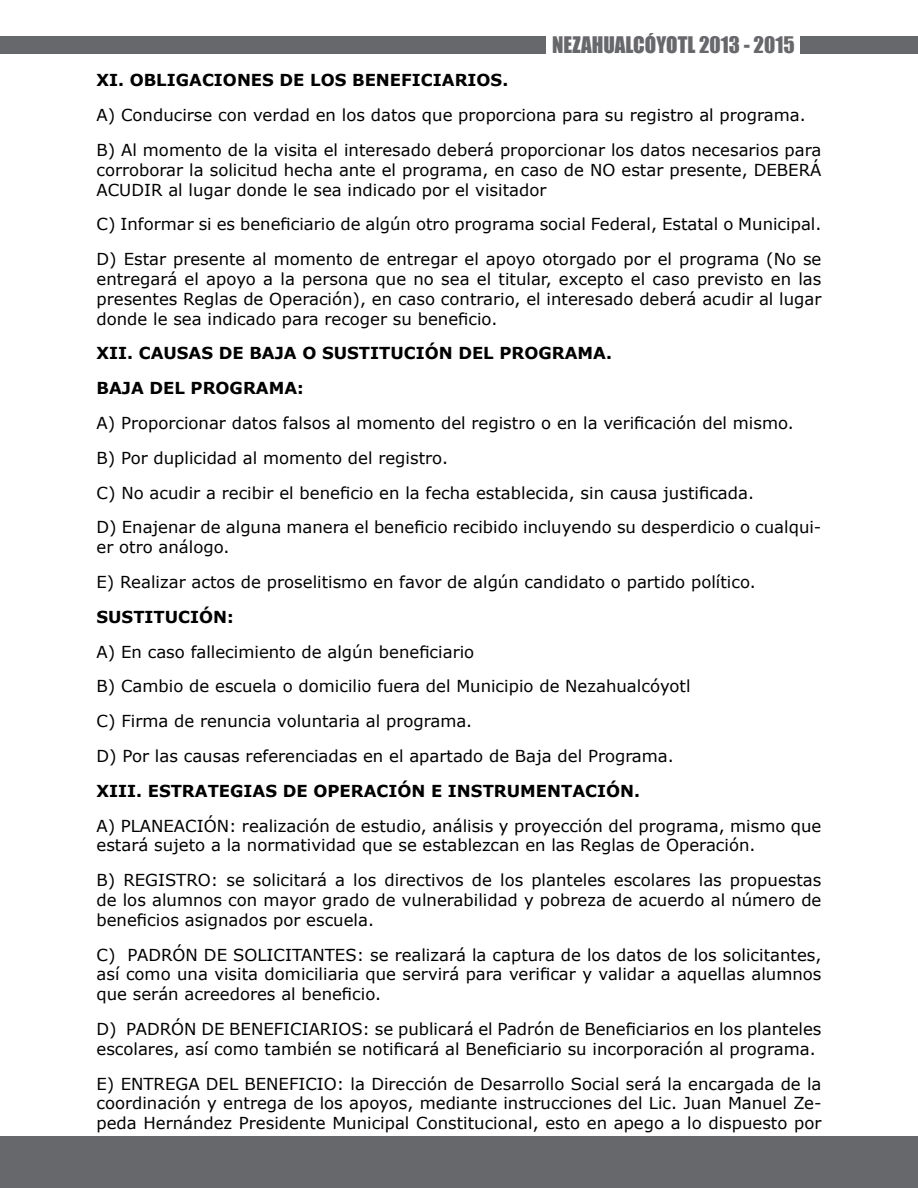
<style>
.page{position:relative;width:918px;height:1188px;background:#fff}
.page>*{position:absolute;margin:0;border:0;box-sizing:border-box;transform-origin:0 0}
.t1{font:21px "Impact";color:#67686b}
.t2{font:16.5px/19.8px "Verdana";color:#000}
.t3{font:700 16.5px/34.8px "Verdana";color:#000}
</style>
<div class="page">
<div style="left:0;top:1136px;width:918px;height:52px;background:#67686b"></div>
<div style="left:800px;top:36px;width:118px;height:18px;background:#67686b"></div>
<div style="left:0;top:36px;width:546px;height:18px;background:#67686b"></div>
<p class="t1" style="left:552px;top:28px;width:244px">NEZAHUALCÓYOTL 2013 - 2015</p>
<p class="t3" style="left:97px;top:63px;width:413px">XI. OBLIGACIONES DE LOS BENEFICIARIOS.</p>
<p class="t2" style="left:97px;top:98px;width:726px;line-height:34.8px">A) Conducirse con verdad en los datos que proporciona para su registro al programa.<br>B) Al momento de la visita el interesado deberá proporcionar los datos necesarios para</p>
<p class="t2" style="left:97px;top:160px;width:726px">corroborar la solicitud hecha ante el programa, en caso de NO estar presente, DEBERÁ<br>ACUDIR al lugar donde le sea indicado por el visitador</p>
<p class="t2" style="left:97px;top:207px;width:726px;line-height:34.8px">C) Informar si es beneficiario de algún otro programa social Federal, Estatal o Municipal.<br>D) Estar presente al momento de entregar el apoyo otorgado por el programa (No se</p>
<p class="t2" style="left:97px;top:269px;width:726px;text-align:justify">entregará el apoyo a la persona que no sea el titular, excepto el caso previsto en las presentes Reglas de Operación), en caso contrario, el interesado deberá acudir al lugar donde le sea indicado para recoger su beneficio.</p>
<p class="t3" style="left:97px;top:336px;width:517px">XII. CAUSAS DE BAJA O SUSTITUCIÓN DEL PROGRAMA.<br>BAJA DEL PROGRAMA:</p>
<p class="t2" style="left:97px;top:405px;width:726px;line-height:34.8px">A) Proporcionar datos falsos al momento del registro o en la verificación del mismo.<br>B) Por duplicidad al momento del registro.<br>C) No acudir a recibir el beneficio en la fecha establecida, sin causa justificada.<br>D) Enajenar de alguna manera el beneficio recibido incluyendo su desperdicio o cualqui-</p>
<p class="t2" style="left:97px;top:530px;width:661px;line-height:34.8px">er otro análogo.<br>E) Realizar actos de proselitismo en favor de algún candidato o partido político.</p>
<p class="t3" style="left:97px;top:599px;width:139px">SUSTITUCIÓN:</p>
<p class="t2" style="left:97px;top:634px;width:596px;line-height:34.8px">A) En caso fallecimiento de algún beneficiario<br>B) Cambio de escuela o domicilio fuera del Municipio de Nezahualcóyotl C) Firma de renuncia voluntaria al programa.<br>D) Por las causas referenciadas en el apartado de Baja del Programa.</p>
<p class="t3" style="left:97px;top:773px;width:545px">XIII. ESTRATEGIAS DE OPERACIÓN E INSTRUMENTACIÓN.</p>
<p class="t2" style="left:97px;top:816px;width:726px">A) PLANEACIÓN: realización de estudio, análisis y proyección del programa, mismo que estará sujeto a la normatividad que se establezcan en las Reglas de Operación.</p>
<p class="t2" style="left:97px;top:870px;width:726px;text-align:justify">B) REGISTRO: se solicitará a los directivos de los planteles escolares las propuestas de los alumnos con mayor grado de vulnerabilidad y pobreza de acuerdo al número de beneficios asignados por escuela.</p>
<p class="t2" style="left:97px;top:945px;width:726px;text-align:justify">C) PADRÓN DE SOLICITANTES: se realizará la captura de los datos de los solicitantes, así como una visita domiciliaria que servirá para verificar y validar a aquellas alumnos que serán acreedores al beneficio.</p>
<p class="t2" style="left:97px;top:1019px;width:726px">D) PADRÓN DE BENEFICIARIOS: se publicará el Padrón de Beneficiarios en los planteles escolares, así como también se notificará al Beneficiario su incorporación al programa.</p>
<p class="t2" style="left:97px;top:1074px;width:726px;text-align:justify">E) ENTREGA DEL BENEFICIO: la Dirección de Desarrollo Social será la encargada de la coordinación y entrega de los apoyos, mediante instrucciones del Lic. Juan Manuel Ze&shy;peda Hernández Presidente Municipal Constitucional, esto en apego a lo dispuesto por</p>
</div>
